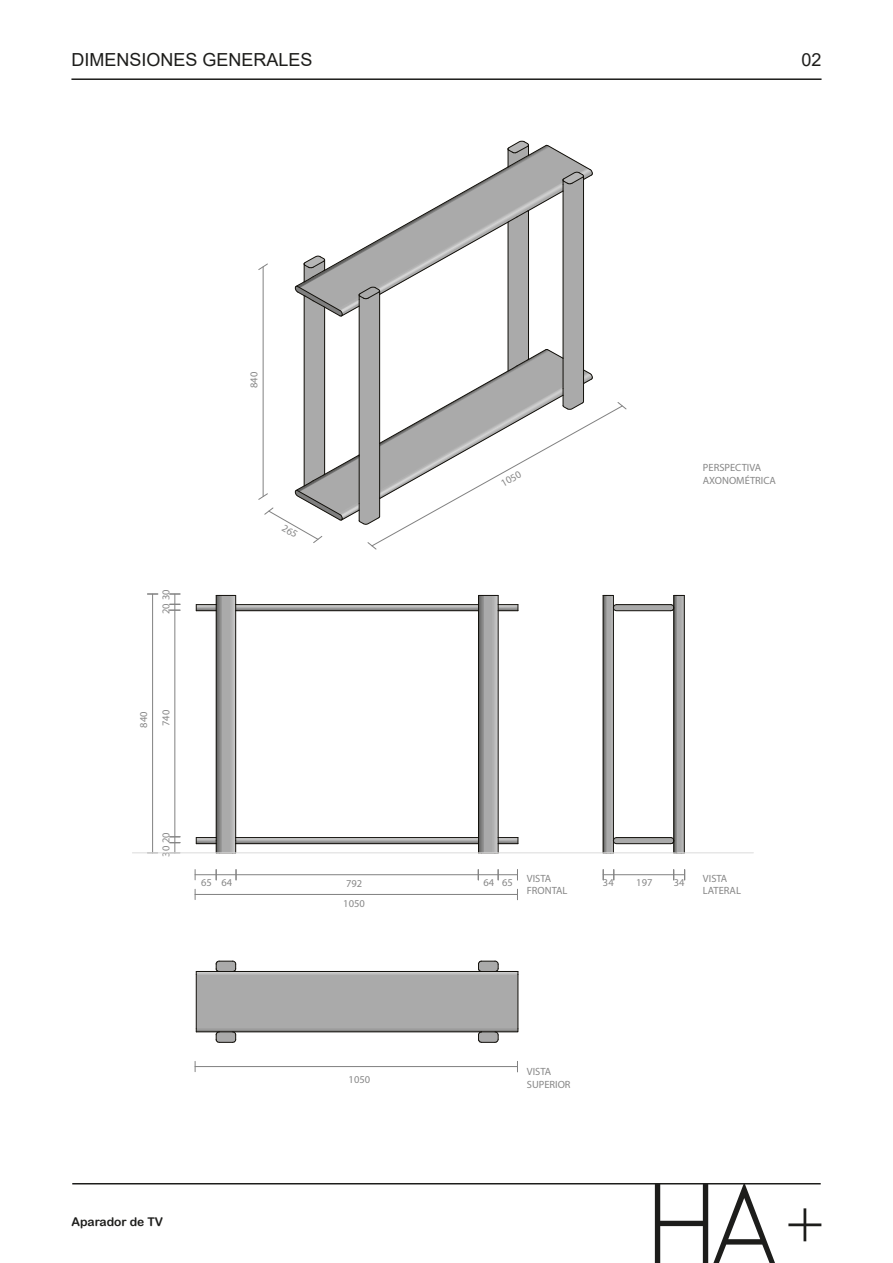
<style>
.page{position:relative;width:893px;height:1263px;background:#fff}
.page>*{position:absolute;margin:0;border:0;box-sizing:border-box;transform-origin:0 0}
.t1{font:105.45px "Roman D";color:#1d1d1b}
.t2{font:18px "Arial";color:#1d1d1b}
.t3{font:12px "Arial Rounded MT Bold";color:#1d1d1b}
.t4{font:10.5px/12.6px "Myriad Pro";color:#878787}
</style>
<div class="page">
<hr style="left:684px;top:595px;width:1px;height:258px;background:#12100b">
<svg style="left:603px;top:595px;width:81px;height:257px"></svg>
<svg style="left:196px;top:595px;width:322px;height:257px"></svg>
<svg style="left:217px;top:611px;width:5px;height:226px"></svg>
<svg style="left:479px;top:611px;width:5px;height:226px"></svg>
<div style="left:231px;top:595px;width:5px;height:258px;background:#c0c0c0"></div>
<div style="left:493px;top:595px;width:5px;height:258px;background:#bfbfbf"></div>
<hr style="left:236px;top:608px;width:242px;height:3px;background:#1d1d1b">
<hr style="left:236px;top:605px;width:242px;height:3px;background:#fff">
<hr style="left:236px;top:841px;width:242px;height:3px;background:#1d1d1b">
<svg style="left:236px;top:838px;width:242px;height:3px"></svg>
<hr style="left:236px;top:837px;width:242px;height:1px;background:#12100b">
<hr style="left:236px;top:843px;width:242px;height:1px;background:#12100b">
<hr style="left:216px;top:611px;width:1px;height:226px;background:#12100b">
<hr style="left:478px;top:611px;width:1px;height:226px;background:#12100b">
<hr style="left:236px;top:604px;width:242px;height:1px;background:#12100b">
<hr style="left:236px;top:610px;width:242px;height:1px;background:#12100b">
<hr style="left:498px;top:611px;width:1px;height:226px;background:#12100b">
<hr style="left:235px;top:611px;width:1px;height:226px;background:#12100b">
<svg style="left:478px;top:837px;width:41px;height:15px"></svg>
<svg style="left:196px;top:837px;width:40px;height:15px"></svg>
<svg style="left:478px;top:595px;width:41px;height:16px"></svg>
<svg style="left:196px;top:595px;width:40px;height:16px"></svg>
<hr style="left:195px;top:874px;width:322px;height:1px;background:#818181">
<hr style="left:603px;top:874px;width:81px;height:1px;background:#818181">
<svg style="left:196px;top:961px;width:323px;height:82px"></svg>
<hr style="left:195px;top:894px;width:322px;height:1px;background:#818181">
<hr style="left:195px;top:1066px;width:322px;height:1px;background:#818181">
<hr style="left:175px;top:594px;width:1px;height:259px;background:#818181">
<svg style="left:170px;top:604px;width:10px;height:7px"></svg>
<svg style="left:170px;top:836px;width:10px;height:7px"></svg>
<hr style="left:152px;top:594px;width:1px;height:259px;background:#818181">
<hr style="left:132px;top:852px;width:621px;height:1px;background:#dbdbdb">
<hr style="left:72px;top:1183px;width:749px;height:1px;background:#1d1d1b">
<hr style="left:71px;top:78px;width:750px;height:2px;background:#1d1d1b">
<svg style="left:258px;top:141px;width:369px;height:409px"></svg>
<h2 class="t2" style="left:71px;top:47px;width:243px">DIMENSIONES GENERALES</h2>
<h2 class="t2" style="left:801px;top:47px;width:22px">02</h2>
<p class="t4" style="left:159px;top:614px;width:27px;rotate:-90deg">20 30</p>
<p class="t4" style="left:137px;top:728px;width:18px;rotate:-90deg">840</p>
<p class="t4" style="left:159px;top:726px;width:18px;rotate:-90deg">740</p>
<p class="t4" style="left:248px;top:388px;width:18px;rotate:-90deg">840</p>
<p class="t4" style="left:499px;top:478px;width:23px;rotate:-29deg">1050</p>
<p class="t4" style="left:703px;top:461px;width:75px">PERSPECTIVA<br>AXONOMÉTRICA</p>
<p class="t4" style="left:159px;top:857px;width:26px;rotate:-90deg">30 20</p>
<p class="t4" style="left:527px;top:872px;width:42px">VISTA<br>FRONTAL</p>
<p class="t4" style="left:201px;top:876px;width:33px">65 64</p>
<p class="t4" style="left:483px;top:876px;width:12px">64</p>
<p class="t4" style="left:674px;top:876px;width:12px">34</p>
<p class="t4" style="left:346px;top:877px;width:18px">792</p>
<p class="t4" style="left:502px;top:876px;width:12px">65</p>
<p class="t4" style="left:603px;top:876px;width:12px">34</p>
<p class="t4" style="left:636px;top:876px;width:18px">197</p>
<p class="t4" style="left:703px;top:872px;width:40px">VISTA<br>LATERAL</p>
<p class="t4" style="left:343px;top:897px;width:23px">1050</p>
<p class="t3" style="left:71px;top:1215px;width:93px">Aparador de TV</p>
<p class="t4" style="left:349px;top:1073px;width:23px">1050</p>
<p class="t4" style="left:527px;top:1065px;width:45px">VISTA<br>SUPERIOR</p>
<h1 class="t1" style="left:641px;top:1156px;width:190px">HA<sup>+</sup></h1>
</div>
